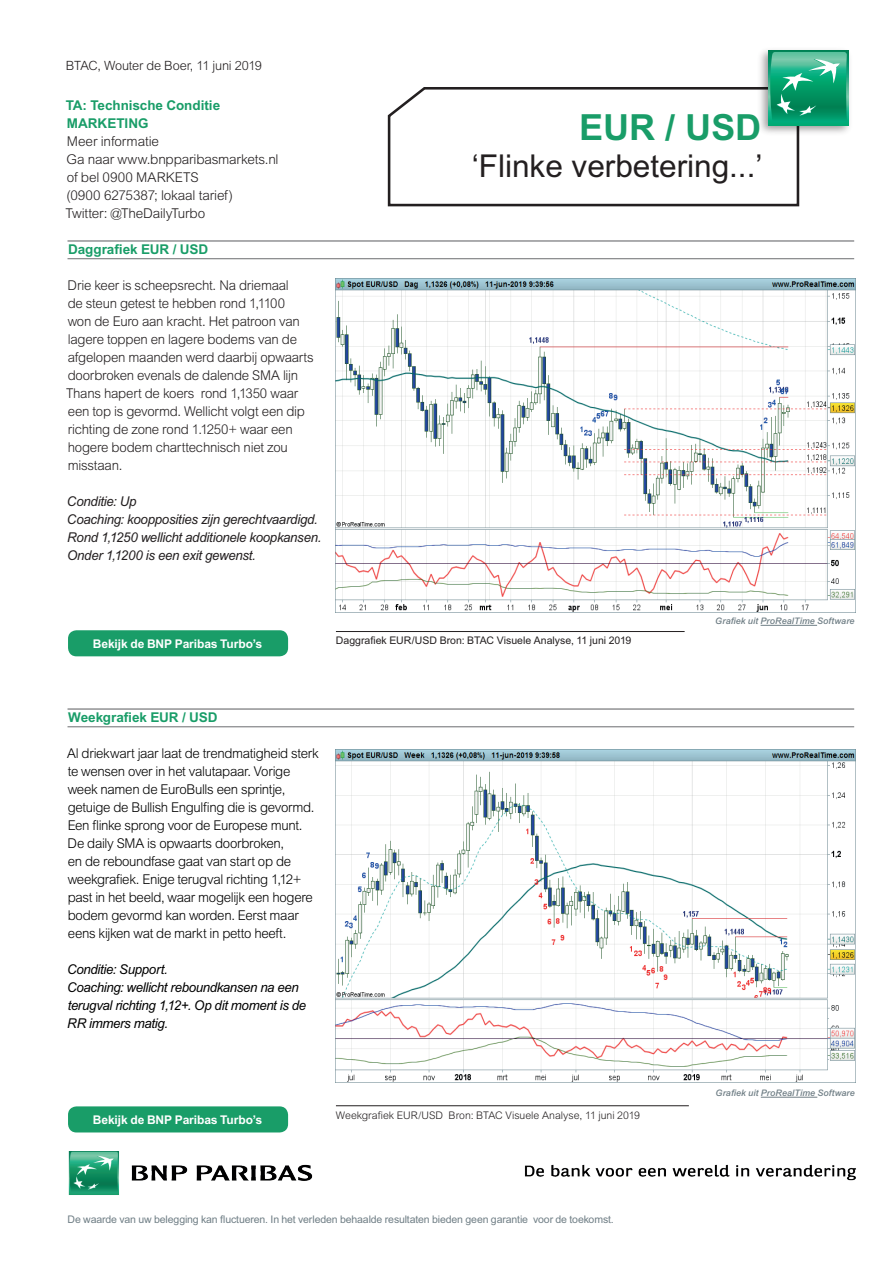
<style>
.page{position:relative;width:893px;height:1263px;background:#fff}
.page>*{position:absolute;margin:0;border:0;box-sizing:border-box;transform-origin:0 0}
.t1{font:700 36px "Arial MT Std";color:#199d68}
.t2{font:31.5px "Arial MT Std";color:#231f20}
.t3{font:300 13.5px/18px "Arial MT Std";letter-spacing:-.02em;color:#231f20}
.t4{font:300 13.5px/18px "Arial MT Std";letter-spacing:-.025em;color:#000001}
.t5{font:italic 13.5px/18px "Arial MT Std";letter-spacing:-.02em;color:#231f20}
.t6{font:italic 13.5px/18px "Arial MT Std";letter-spacing:-.025em;color:#000001}
.t7{font:700 13.5px/18px "Arial MT Std";letter-spacing:-.005em;color:#199d68}
.t8{font:300 12.75px "Arial MT Std";letter-spacing:-.015em;color:#231f20}
.t9{font:700 12px "Arial MT Std";letter-spacing:-.01em;color:#fff}
.t10{font:10.5px "Arial MT Std";letter-spacing:-.01em;color:#6f7e85}
.t11{font:300 10.5px "Arial MT Std";color:#231f20}
.t12{font:10.5px "Arial MT Std";color:#231f20}
.t13{font:italic 500 9px "Arial MT Std";letter-spacing:.01em;color:#6f7e85}
</style>
<div class="page">
<hr style="left:68px;top:240px;width:786px;height:2px;background:#6c6d70">
<hr style="left:68px;top:258px;width:786px;height:1px;background:#6c6d70">
<hr style="left:68px;top:708px;width:786px;height:2px;background:#6c6d70">
<hr style="left:68px;top:726px;width:786px;height:1px;background:#6c6d70">
<img style="left:336px;top:279px;width:519px;height:333px">
<img style="left:336px;top:749px;width:519px;height:333px">
<hr style="left:336px;top:631px;width:349px;height:1px;background:#231f20">
<hr style="left:336px;top:1105px;width:353px;height:1px;background:#231f20">
<div style="left:68px;top:630px;width:220px;height:26px;background:#199d68;border-radius:9px"></div>
<div style="left:68px;top:1106px;width:220px;height:26px;background:#199d68;border-radius:9px"></div>
<svg style="left:387px;top:87px;width:413px;height:120px"></svg>
<img style="left:754px;top:50px;width:96px;height:89px">
<div style="left:769px;top:51px;width:79px;height:74px;background:#00ab79"></div>
<svg style="left:770px;top:52px;width:77px;height:67px"></svg>
<hr style="left:761px;top:1097px;width:56px;height:1px;background:#6f7e85">
<hr style="left:761px;top:625px;width:56px;height:1px;background:#6f7e85">
<img style="left:525px;top:1164px;width:331px;height:17px">
<img style="left:68px;top:1151px;width:245px;height:44px">
<p class="t8" style="left:66px;top:58px;width:198px">BTAC, Wouter de Boer, 11 juni 2019</p>
<p class="t7" style="left:66px;top:96px;width:156px">TA: Technische Conditie<br>MARKETING</p>
<p class="t3" style="left:66px;top:133px;width:214px">Meer informatie<br>Ga naar www.bnpparibasmarkets.nl of bel 0900 MARKETS<br>(0900 6275387; lokaal tarief)<br>Twitter: @TheDailyTurbo</p>
<p class="t7" style="left:68px;top:240px;width:141px">Daggrafiek EUR / USD</p>
<p class="t3" style="left:66px;top:277px;width:249px">Drie keer is scheepsrecht. Na driemaal<br>de steun getest te hebben rond 1,1100<br>won de Euro aan kracht. Het patroon van lagere toppen en lagere bodems van de afgelopen maanden werd daarbij opwaarts doorbroken evenals de dalende SMA lijn Thans hapert de koers rond 1,1350 waar een top is gevormd. Wellicht volgt een dip richting de zone rond 1.1250+ waar een hogere bodem charttechnisch niet zou misstaan.</p>
<p class="t5" style="left:67px;top:492px;width:256px">Conditie: Up<br>Coaching: koopposities zijn gerechtvaardigd.<br>Rond 1,1250 wellicht additionele koopkansen.<br>Onder 1,1200 is een exit gewenst.</p>
<h1 class="t1" style="left:579px;top:106px;width:184px">EUR / USD</h1>
<h2 class="t2" style="left:472px;top:148px;width:292px">‘Flinke verbetering...’</h2>
<p class="t9" style="left:93px;top:636px;width:171px">Bekijk de BNP Paribas Turbo’s</p>
<p class="t12" style="left:336px;top:635px;width:297px">Daggrafiek EUR/USD Bron: BTAC Visuele Analyse, 11 juni 2019</p>
<p class="t13" style="left:715px;top:616px;width:141px">Grafiek uit ProRealTime Software</p>
<p class="t7" style="left:68px;top:708px;width:151px">Weekgrafiek EUR / USD</p>
<p class="t4" style="left:67px;top:744px;width:253px">Al driekwart jaar laat de trendmatigheid sterk te wensen over in het valutapaar. Vorige week namen de EuroBulls een sprintje, getuige de Bullish Engulfing die is gevormd.<br>Een flinke sprong voor de Europese munt.<br>De daily SMA is opwaarts doorbroken,<br>en de reboundfase gaat van start op de weekgrafiek. Enige terugval richting 1,12+ past in het beeld, waar mogelijk een hogere bodem gevormd kan worden. Eerst maar eens kijken wat de markt in petto heeft.</p>
<p class="t6" style="left:67px;top:960px;width:241px">Conditie: Support.<br>Coaching: wellicht reboundkansen na een terugval richting 1,12+. Op dit moment is de<br>RR immers matig.</p>
<p class="t9" style="left:93px;top:1113px;width:171px">Bekijk de BNP Paribas Turbo’s</p>
<p class="t11" style="left:336px;top:1109px;width:306px">Weekgrafiek EUR/USD Bron: BTAC Visuele Analyse, 11 juni 2019</p>
<p class="t13" style="left:715px;top:1088px;width:141px">Grafiek uit ProRealTime Software</p>
<p class="t10" style="left:68px;top:1213px;width:548px">De waarde van uw belegging kan fluctueren. In het verleden behaalde resultaten bieden geen garantie voor de toekomst.</p>
</div>
